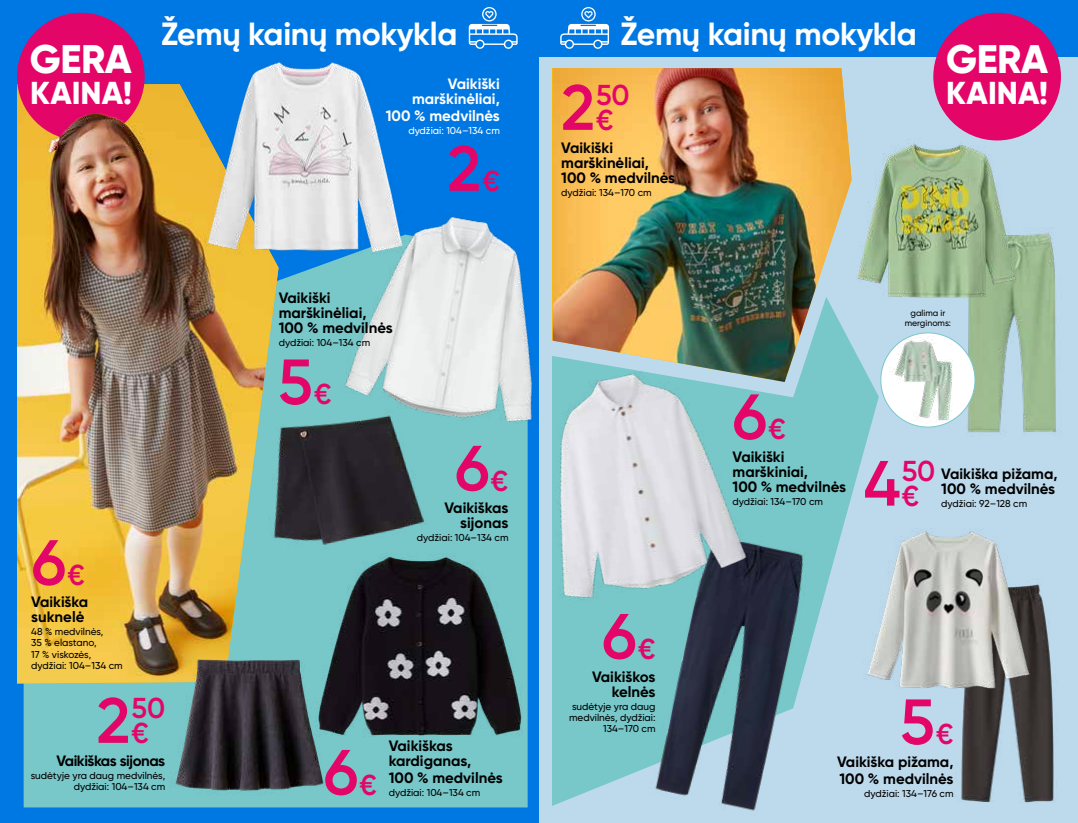
<style>
.page{position:relative;width:1078px;height:823px;background:#fff}
.page>*{position:absolute;margin:0;border:0;box-sizing:border-box;transform-origin:0 0}
.t1{font:600 63.8px "Gilroy";color:#e30567}
.t2{font:800 39.6px "Gilroy";letter-spacing:-.01em;color:#fff}
.t3{font:700 32px "Gilroy";letter-spacing:-.01em;color:#fff}
.t4{font:800 31.5px "Gilroy";color:#fff}
.t5{font:600 28.8px/24.5px "Gilroy";color:#e30567}
.t6{font:700 15px/15px "Gilroy";color:#000}
.t7{font:700 15px/15px "Gilroy";color:#fff;text-align:right}
.t8{font:700 15px "Gilroy";letter-spacing:-.035em;color:#000}
.t9{font:500 10px/11.2px "Gilroy";color:#000;text-align:right}
.t10{font:500 10px "Gilroy";color:#fff}
.t11{font:500 8.8px/10px "Gilroy";color:#000;text-align:center}
.s1{font-size:28.8px}
.s2{font-size:63.8px}
</style>
<div class="page">
<div style="left:0;top:0;width:1077px;height:822px;background:#0078e3"></div>
<div style="left:24px;top:299px;width:503px;height:508px;background:#78c7c9"></div>
<img style="left:17px;top:84px;width:261px;height:599px">
<div style="left:539px;top:0;width:538px;height:822px;background:#bddaed"></div>
<img style="left:552px;top:68px;width:293px;height:229px">
<svg style="left:552px;top:297px;width:326px;height:508px;fill:#78c7c9"></svg>
<div style="left:0;top:0;width:1077px;height:57px;background:#0078e3"></div>
<svg style="left:468px;top:7px;width:49px;height:42px"></svg>
<svg style="left:560px;top:7px;width:49px;height:42px"></svg>
<img style="left:610px;top:498px;width:238px;height:313px">
<img style="left:479px;top:318px;width:316px;height:355px">
<img style="left:146px;top:644px;width:211px;height:164px">
<img style="left:241px;top:392px;width:203px;height:166px">
<img style="left:918px;top:227px;width:141px;height:206px">
<img style="left:842px;top:105px;width:189px;height:230px">
<img style="left:306px;top:537px;width:227px;height:233px">
<div style="left:880px;top:333px;width:94px;height:94px;background:#fff;border-radius:50%"></div>
<img style="left:888px;top:335px;width:74px;height:89px">
<img style="left:961px;top:596px;width:93px;height:207px">
<img style="left:855px;top:496px;width:186px;height:225px">
<img style="left:187px;top:62px;width:207px;height:237px">
<img style="left:323px;top:191px;width:262px;height:253px">
<div style="left:933px;top:13px;width:127px;height:127px;background:#e30567;border-radius:50%"></div>
<div style="left:17px;top:13px;width:128px;height:127px;background:#e30567;border-radius:50%"></div>
<img style="left:42px;top:99px;width:112px;height:53px">
<h2 class="t2" style="left:30px;top:34px;width:104px">GERA</h2>
<h3 class="t4" style="left:30px;top:73px;width:103px">KAINA!</h3>
<h3 class="t3" style="left:161px;top:14px;width:298px">Žemų kainų mokykla</h3>
<h3 class="t3" style="left:620px;top:14px;width:298px">Žemų kainų mokykla</h3>
<h3 class="t7" style="left:412px;top:76px;width:89px">Vaikiški marškinėliai,</h3>
<h3 class="t7" style="left:386px;top:108px;width:115px">100 % medvilnės</h3>
<p class="t10" style="left:408px;top:124px;width:93px">dydžiai: 104–134 cm</p>
<h1 class="t1" style="left:447px;top:129px;width:54px">2<span class="s1">€</span></h1>
<h3 class="t5" style="left:596px;top:83px;width:35px;text-indent:-35px"><span class="s2">2</span>50 €</h3>
<h3 class="t6" style="left:561px;top:140px;width:115px">Vaikiški marškinėliai,<br>100 % medvilnės</h3>
<p class="t9" style="left:561px;top:187px;width:92px">dydžiai: 134–170 cm</p>
<h2 class="t2" style="left:945px;top:34px;width:104px">GERA</h2>
<h3 class="t4" style="left:946px;top:73px;width:103px">KAINA!</h3>
<h1 class="t1" style="left:32px;top:522px;width:55px">6<span class="s1">€</span></h1>
<h3 class="t6" style="left:279px;top:290px;width:115px">Vaikiški marškinėliai,<br>100 % medvilnės</h3>
<p class="t9" style="left:279px;top:336px;width:93px">dydžiai: 104–134 cm</p>
<h1 class="t1" style="left:278px;top:342px;width:55px">5<span class="s1">€</span></h1>
<h1 class="t1" style="left:455px;top:428px;width:55px">6<span class="s1">€</span></h1>
<h3 class="t6" style="left:444px;top:500px;width:65px;text-align:right">Vaikiškas sijonas</h3>
<p class="t9" style="left:417px;top:532px;width:93px">dydžiai: 104–134 cm</p>
<p class="t11" style="left:904px;top:307px;width:48px">galima ir merginoms:</p>
<h1 class="t1" style="left:732px;top:377px;width:55px">6<span class="s1">€</span></h1>
<h3 class="t6" style="left:732px;top:449px;width:115px">Vaikiški marškiniai,<br>100 % medvilnės</h3>
<p class="t9" style="left:732px;top:495px;width:92px">dydžiai: 134–170 cm</p>
<h3 class="t5" style="left:901px;top:458px;width:35px;text-indent:-38px"><span class="s2">4</span>50 €</h3>
<h3 class="t6" style="left:941px;top:465px;width:118px">Vaikiška pižama,<br>100 % medvilnės</h3>
<p class="t9" style="left:941px;top:497px;width:87px">dydžiai: 92–128 cm</p>
<h3 class="t6" style="left:31px;top:594px;width:59px">Vaikiška suknelė</h3>
<p class="t9" style="left:31px;top:625px;width:93px;text-align:left">48 % medvilnės,<br>35 % elastano,<br>17 % viskozės, dydžiai: 104–134 cm</p>
<h3 class="t5" style="left:131px;top:695px;width:35px;text-indent:-35px"><span class="s2">2</span>50 €</h3>
<h3 class="t8" style="left:56px;top:750px;width:110px">Vaikiškas sijonas</h3>
<p class="t9" style="left:31px;top:768px;width:136px">sudėtyje yra daug medvilnės, dydžiai: 104–134 cm</p>
<h1 class="t1" style="left:323px;top:732px;width:55px">6<span class="s1">€</span></h1>
<h3 class="t6" style="left:388px;top:738px;width:84px">Vaikiškas kardiganas,</h3>
<h3 class="t6" style="left:388px;top:769px;width:115px">100 % medvilnės</h3>
<p class="t9" style="left:388px;top:786px;width:93px">dydžiai: 104–134 cm</p>
<h1 class="t1" style="left:602px;top:596px;width:55px">6<span class="s1">€</span></h1>
<h3 class="t6" style="left:592px;top:668px;width:65px;text-align:right">Vaikiškos kelnės</h3>
<p class="t9" style="left:569px;top:700px;width:88px">sudėtyje yra daug medvilnės, dydžiai:<br>134–170 cm</p>
<h1 class="t1" style="left:899px;top:681px;width:55px">5<span class="s1">€</span></h1>
<h3 class="t6" style="left:837px;top:752px;width:118px;line-height:16.8px">Vaikiška pižama,<br>100 % medvilnės</h3>
<p class="t9" style="left:864px;top:787px;width:91px">dydžiai: 134–176 cm</p>
</div>
